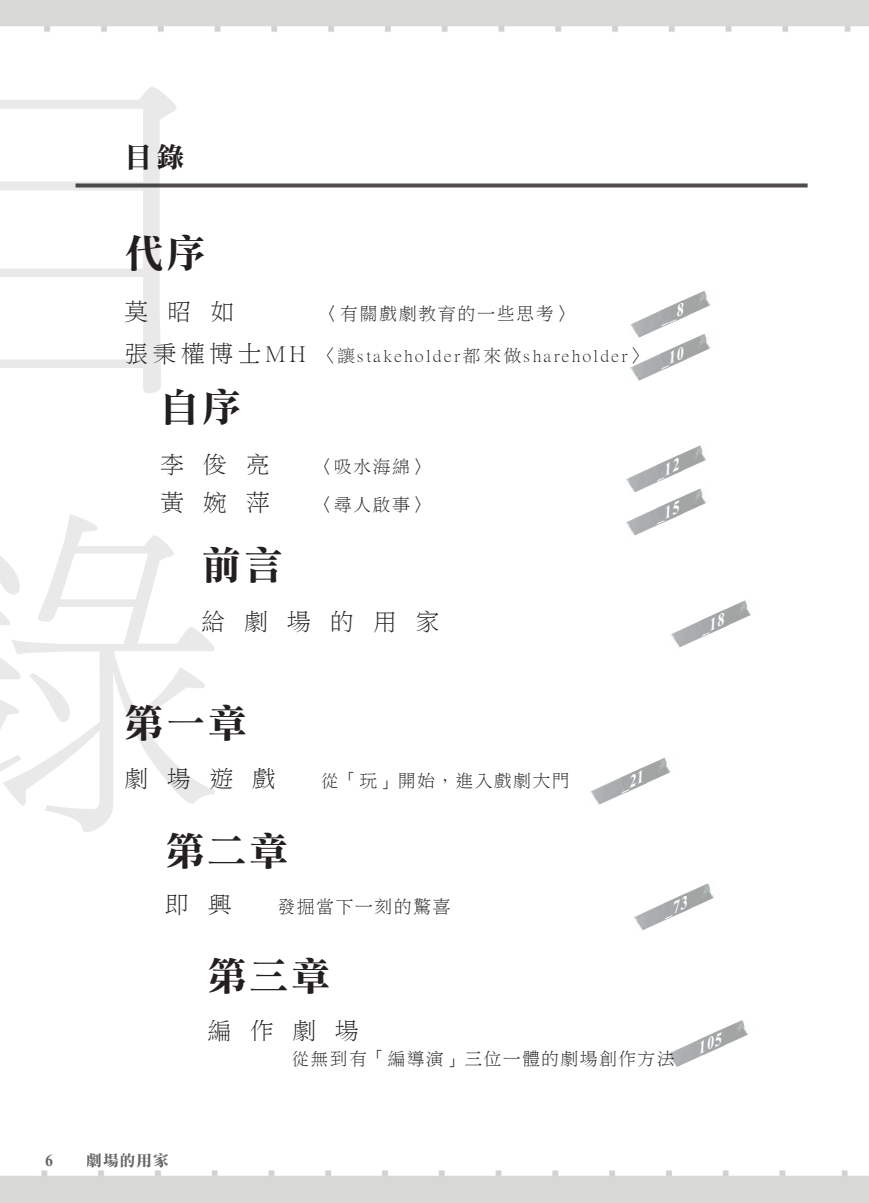
<style>
.page{position:relative;width:869px;height:1203px;background:#fff}
.page>*{position:absolute;margin:0;border:0;box-sizing:border-box;transform-origin:0 0}
.t1{font:360px "DF Li Song Lt HK BF";color:#231f20}
.Paragraph_Style_Chi{font:39.4px "DF Li Song Bd HK BF";letter-spacing:.06em;color:#231f20}
.Paragraph_Style_Chi-2{font:28px "DF Li Song Bd HK BF";color:#231f20}
.Paragraph_Style_Chi-3{font:24.2px "DFPG Li Song Lt MP BF";letter-spacing:.765em;color:#231f20}
.Paragraph_Style_Chi-4{font:24px "DFPG Li Song Lt MP BF";letter-spacing:.765em;color:#231f20}
.Paragraph_Style_Chi-5{font:18.2px "DF Li Song Lt HK BF";letter-spacing:.13em;color:#231f20}
.Paragraph_Style_Chi-6{font:18.2px "DFPG Li Song Lt MP BF";letter-spacing:.065em;color:#231f20}
.Paragraph_Style_Chi-7{font:18px "DFPG Li Song Lt MP BF";letter-spacing:.065em;color:#231f20}
.t2{font:15.6px "DF Li Song Bd HK BF";letter-spacing:.06em;color:#231f20}
.s1{font-family:"DFPG Li Song Lt MP BF";font-size:24.2px}
.s2{font-size:24.2px}
</style>
<div class="page">
<img style="left:0;top:0;width:868px;height:1203px">
<img style="left:665px;top:1016px;width:88px;height:54px">
<img style="left:631px;top:879px;width:88px;height:54px">
<img style="left:588px;top:753px;width:88px;height:55px">
<img style="left:668px;top:596px;width:88px;height:55px">
<img style="left:623px;top:496px;width:88px;height:43px">
<img style="left:623px;top:441px;width:88px;height:55px">
<img style="left:627px;top:341px;width:89px;height:43px">
<img style="left:627px;top:287px;width:89px;height:54px">
<svg style="left:75px;top:183px;width:732px;height:4px;fill:#4f4b4c"></svg>
<svg style="left:0;top:0;width:7px;height:7px"></svg>
<svg style="left:0;top:1195px;width:7px;height:8px"></svg>
<svg style="left:861px;top:0;width:8px;height:7px"></svg>
<svg style="left:861px;top:1195px;width:8px;height:8px"></svg>
<svg style="left:699px;top:1031px;width:22px;height:22px"></svg>
<svg style="left:665px;top:895px;width:22px;height:24px"></svg>
<svg style="left:621px;top:769px;width:22px;height:24px"></svg>
<svg style="left:702px;top:612px;width:22px;height:24px"></svg>
<svg style="left:657px;top:500px;width:22px;height:24px"></svg>
<svg style="left:657px;top:457px;width:22px;height:24px"></svg>
<svg style="left:661px;top:345px;width:22px;height:25px"></svg>
<svg style="left:661px;top:302px;width:22px;height:24px"></svg>
<h1 class="t1" style="left:-130px;top:51px;width:362px">目</h1>
<p class="Paragraph_Style_Chi-2" style="left:124px;top:143px;width:62px">目錄</p>
<p class="Paragraph_Style_Chi" style="left:124px;top:233px;width:83px">代序</p>
<p class="Paragraph_Style_Chi-3" style="left:124px;top:299px;width:111px">莫昭如</p>
<p class="Paragraph_Style_Chi-6" style="left:320px;top:304px;width:255px">〈有關戲劇教育的一些思考〉</p>
<p class="Paragraph_Style_Chi-5" style="left:124px;top:347px;width:525px"><span class="s1">張秉權博士</span><span class="s2">MH</span> 〈讓stakeholder都來做shareholder〉</p>
<p class="Paragraph_Style_Chi" style="left:160px;top:387px;width:83px">自序</p>
<p class="Paragraph_Style_Chi-3" style="left:160px;top:452px;width:111px">李俊亮</p>
<p class="Paragraph_Style_Chi-6" style="left:315px;top:457px;width:116px">〈吸水海綿〉</p>
<p class="Paragraph_Style_Chi-3" style="left:160px;top:490px;width:111px">黃婉萍</p>
<p class="Paragraph_Style_Chi-6" style="left:315px;top:495px;width:116px">〈尋人啟事〉</p>
<h1 class="t1" style="left:-130px;top:491px;width:362px">錄</h1>
<p class="Paragraph_Style_Chi" style="left:202px;top:545px;width:83px">前言</p>
<p class="Paragraph_Style_Chi-3" style="left:201px;top:609px;width:240px">給劇場的用家</p>
<p class="Paragraph_Style_Chi" style="left:124px;top:703px;width:124px">第一章</p>
<p class="Paragraph_Style_Chi-4" style="left:124px;top:766px;width:153px">劇場遊戲</p>
<p class="Paragraph_Style_Chi-7" style="left:321px;top:771px;width:250px">從「玩」開始，進入戲劇大門</p>
<p class="Paragraph_Style_Chi" style="left:165px;top:831px;width:124px">第二章</p>
<p class="Paragraph_Style_Chi-3" style="left:165px;top:891px;width:69px">即 興</p>
<p class="Paragraph_Style_Chi-6" style="left:277px;top:897px;width:175px">發掘當下一刻的驚喜</p>
<p class="Paragraph_Style_Chi" style="left:207px;top:956px;width:124px">第三章</p>
<p class="t2" style="left:46px;top:1152px;width:9px">6</p>
<p class="t2" style="left:87px;top:1152px;width:83px">劇場的用家</p>
<p class="Paragraph_Style_Chi-4" style="left:207px;top:1018px;width:153px">編作劇場</p>
<p class="Paragraph_Style_Chi-7" style="left:291px;top:1049px;width:384px">從無到有「編導演」三位一體的劇場創作方法</p>
</div>
